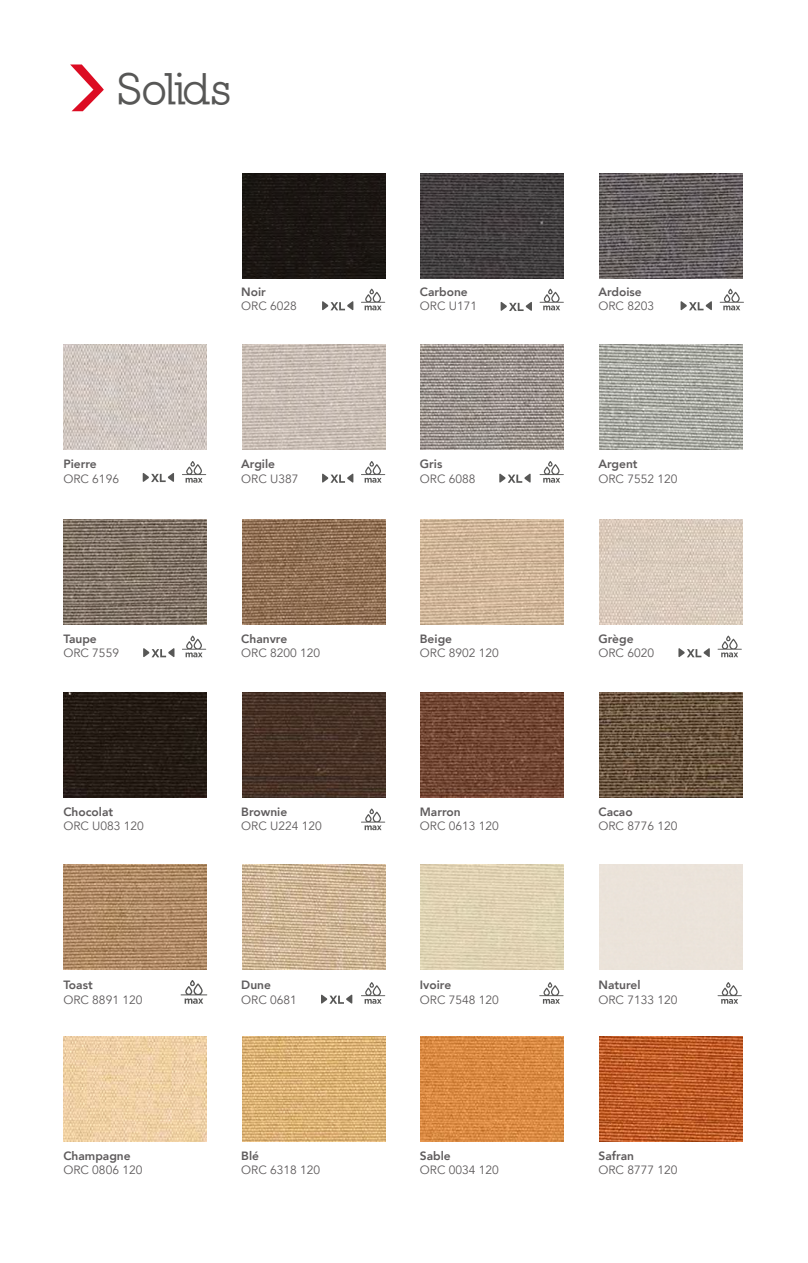
<style>
.page{position:relative;width:808px;height:1263px;background:#fff}
.page>*{position:absolute;margin:0;border:0;box-sizing:border-box;transform-origin:0 0}
.t1{font:700 45px "Nilland";letter-spacing:-.035em;color:#575756}
.t2{font:12px "Avenir";color:#5e5b5c}
.t3{font:800 12px "Avenir";color:#5e5b5c}
</style>
<div class="page">
<svg style="left:70px;top:64px;width:34px;height:47px"></svg>
<svg style="left:361px;top:982px;width:24px;height:22px"></svg>
<svg style="left:181px;top:980px;width:26px;height:24px"></svg>
<svg style="left:717px;top:982px;width:25px;height:22px"></svg>
<svg style="left:539px;top:982px;width:24px;height:22px"></svg>
<svg style="left:361px;top:808px;width:24px;height:22px"></svg>
<svg style="left:361px;top:289px;width:24px;height:21px"></svg>
<svg style="left:540px;top:289px;width:24px;height:21px"></svg>
<svg style="left:720px;top:289px;width:24px;height:21px"></svg>
<svg style="left:717px;top:636px;width:25px;height:21px"></svg>
<svg style="left:182px;top:636px;width:24px;height:21px"></svg>
<svg style="left:361px;top:461px;width:24px;height:22px"></svg>
<svg style="left:540px;top:461px;width:24px;height:22px"></svg>
<svg style="left:182px;top:461px;width:24px;height:22px"></svg>
<img style="left:63px;top:1036px;width:143px;height:105px">
<img style="left:63px;top:692px;width:143px;height:105px">
<img style="left:63px;top:865px;width:143px;height:104px">
<img style="left:63px;top:519px;width:143px;height:105px">
<img style="left:242px;top:1036px;width:143px;height:105px">
<img style="left:242px;top:692px;width:143px;height:105px">
<img style="left:242px;top:865px;width:143px;height:104px">
<img style="left:242px;top:519px;width:143px;height:105px">
<img style="left:242px;top:173px;width:143px;height:105px">
<img style="left:421px;top:1036px;width:143px;height:105px">
<img style="left:421px;top:692px;width:143px;height:105px">
<img style="left:421px;top:865px;width:143px;height:104px">
<img style="left:421px;top:519px;width:143px;height:105px">
<img style="left:421px;top:173px;width:143px;height:105px">
<img style="left:599px;top:1036px;width:143px;height:105px">
<img style="left:599px;top:692px;width:143px;height:105px">
<img style="left:63px;top:345px;width:143px;height:105px">
<img style="left:242px;top:345px;width:143px;height:105px">
<img style="left:421px;top:345px;width:143px;height:105px">
<img style="left:599px;top:345px;width:143px;height:105px">
<img style="left:599px;top:519px;width:143px;height:105px">
<img style="left:599px;top:173px;width:143px;height:105px">
<svg style="left:321px;top:995px;width:31px;height:9px"></svg>
<svg style="left:143px;top:648px;width:31px;height:9px"></svg>
<svg style="left:678px;top:648px;width:32px;height:9px"></svg>
<svg style="left:499px;top:474px;width:32px;height:9px"></svg>
<svg style="left:322px;top:474px;width:31px;height:9px"></svg>
<svg style="left:143px;top:473px;width:31px;height:9px"></svg>
<svg style="left:322px;top:301px;width:31px;height:9px"></svg>
<svg style="left:501px;top:302px;width:31px;height:9px"></svg>
<svg style="left:680px;top:301px;width:32px;height:9px"></svg>
<h1 class="t1" style="left:118px;top:63px;width:115px">Solids</h1>
<p class="t3" style="left:241px;top:281px;width:26px">Noir</p>
<p class="t2" style="left:241px;top:299px;width:57px">ORC 6028</p>
<p class="t3" style="left:420px;top:281px;width:49px">Carbone</p>
<p class="t2" style="left:420px;top:299px;width:59px">ORC U171</p>
<p class="t3" style="left:598px;top:281px;width:45px">Ardoise</p>
<p class="t2" style="left:598px;top:299px;width:57px">ORC 8203</p>
<p class="t3" style="left:63px;top:453px;width:35px">Pierre</p>
<p class="t2" style="left:63px;top:471px;width:57px">ORC 6196</p>
<p class="t3" style="left:241px;top:453px;width:35px">Argile</p>
<p class="t2" style="left:241px;top:471px;width:59px">ORC U387</p>
<p class="t3" style="left:420px;top:453px;width:24px">Gris</p>
<p class="t2" style="left:420px;top:471px;width:57px">ORC 6088</p>
<p class="t3" style="left:598px;top:453px;width:41px">Argent</p>
<p class="t2" style="left:598px;top:471px;width:80px">ORC 7552 120</p>
<p class="t3" style="left:63px;top:628px;width:35px">Taupe</p>
<p class="t2" style="left:63px;top:646px;width:57px">ORC 7559</p>
<p class="t3" style="left:241px;top:628px;width:48px">Chanvre</p>
<p class="t2" style="left:241px;top:646px;width:80px">ORC 8200 120</p>
<p class="t3" style="left:420px;top:628px;width:34px">Beige</p>
<p class="t2" style="left:420px;top:646px;width:80px">ORC 8902 120</p>
<p class="t3" style="left:598px;top:628px;width:37px">Grège</p>
<p class="t2" style="left:598px;top:646px;width:57px">ORC 6020</p>
<p class="t3" style="left:63px;top:801px;width:51px">Chocolat</p>
<p class="t2" style="left:63px;top:819px;width:82px">ORC U083 120</p>
<p class="t3" style="left:241px;top:801px;width:47px">Brownie</p>
<p class="t2" style="left:241px;top:819px;width:82px">ORC U224 120</p>
<p class="t3" style="left:420px;top:801px;width:42px">Marron</p>
<p class="t2" style="left:420px;top:819px;width:80px">ORC 0613 120</p>
<p class="t3" style="left:598px;top:801px;width:36px">Cacao</p>
<p class="t2" style="left:598px;top:819px;width:80px">ORC 8776 120</p>
<p class="t3" style="left:63px;top:974px;width:31px">Toast</p>
<p class="t2" style="left:63px;top:992px;width:80px">ORC 8891 120</p>
<p class="t3" style="left:241px;top:974px;width:31px">Dune</p>
<p class="t2" style="left:241px;top:992px;width:57px">ORC 0681</p>
<p class="t3" style="left:420px;top:974px;width:33px">Ivoire</p>
<p class="t2" style="left:420px;top:992px;width:80px">ORC 7548 120</p>
<p class="t3" style="left:598px;top:974px;width:44px">Naturel</p>
<p class="t2" style="left:598px;top:992px;width:80px">ORC 7133 120</p>
<p class="t3" style="left:63px;top:1144px;width:69px">Champagne</p>
<p class="t2" style="left:63px;top:1163px;width:80px">ORC 0806 120</p>
<p class="t3" style="left:241px;top:1144px;width:19px">Blé</p>
<p class="t2" style="left:241px;top:1163px;width:80px">ORC 6318 120</p>
<p class="t3" style="left:420px;top:1144px;width:32px">Sable</p>
<p class="t2" style="left:420px;top:1163px;width:80px">ORC 0034 120</p>
<p class="t3" style="left:598px;top:1144px;width:37px">Safran</p>
<p class="t2" style="left:598px;top:1163px;width:80px">ORC 8777 120</p>
</div>
